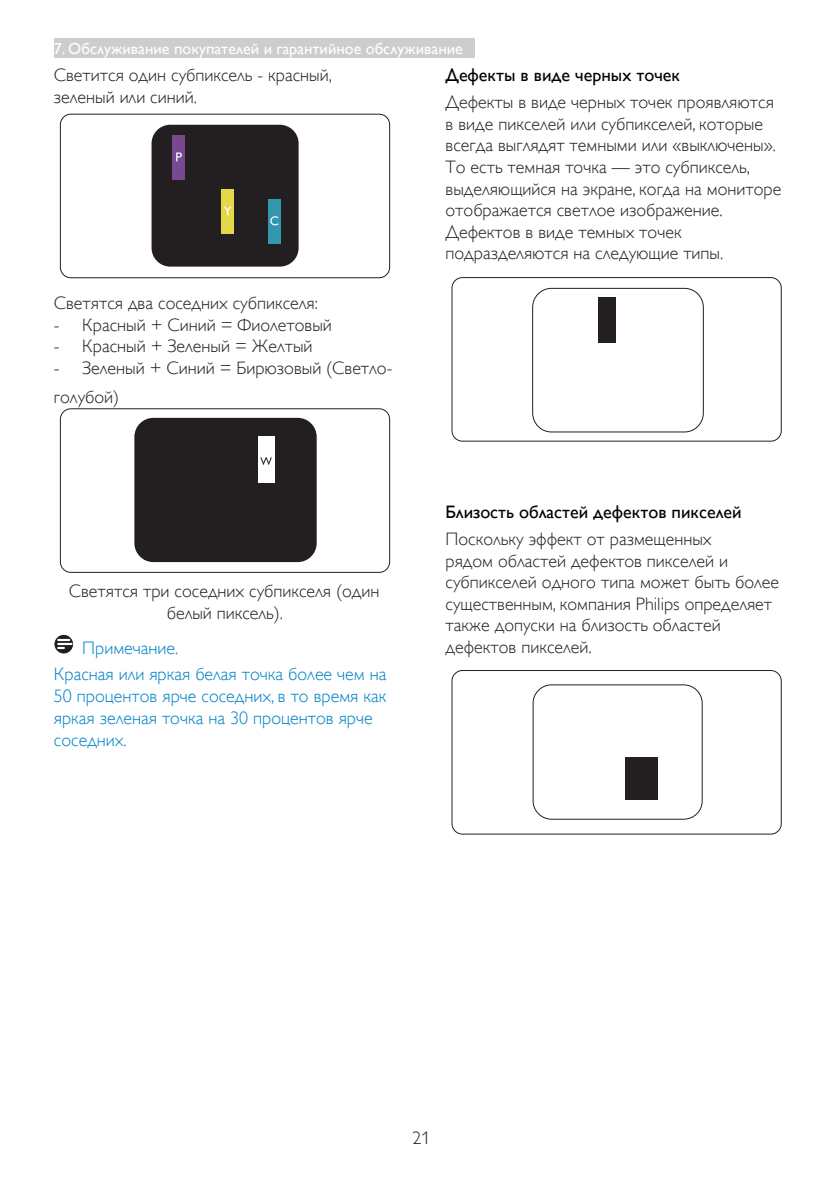
<style>
.page{position:relative;width:840px;height:1191px;background:#fff}
.page>*{position:absolute;margin:0;border:0;box-sizing:border-box;transform-origin:0 0}
.chapter-paragraph{font:18px/21.6px "Gill Sans Alt One WGL Light";color:#231f20}
.chapter-paragraph-2{font:18px/22px "Gill Sans Alt One WGL Light";color:#0082c5}
.Heading_3{font:18px "Gill Sans Alt One WGL";color:#000}
.Drawing{font:18px/22px "Gill Sans Alt One WGL Light";color:#231f20;text-align:center}
.t1{font:16px "Gill Sans Alt One WGL";color:#fff}
</style>
<div class="page">
<div style="left:54px;top:38px;width:420px;height:20px;background:#cdcdcd"></div>
<div style="left:60px;top:114px;width:329px;height:164px;border:1px solid #231f20;border-radius:11px"></div>
<div style="left:151px;top:125px;width:147px;height:142px;background:#231f20;border-radius:19px"></div>
<div style="left:172px;top:135px;width:13px;height:45px;background:#784890"></div>
<div style="left:221px;top:189px;width:13px;height:45px;background:#e3d848"></div>
<div style="left:267px;top:199px;width:13px;height:45px;background:#3297af"></div>
<svg style="left:176px;top:152px;width:6px;height:9px"></svg>
<svg style="left:224px;top:206px;width:7px;height:9px"></svg>
<svg style="left:270px;top:216px;width:8px;height:9px"></svg>
<div style="left:60px;top:408px;width:329px;height:164px;border:1px solid #231f20;border-radius:11px"></div>
<div style="left:134px;top:418px;width:182px;height:144px;background:#231f20;border-radius:19px"></div>
<div style="left:258px;top:436px;width:16px;height:47px;background:#fff"></div>
<svg style="left:260px;top:457px;width:12px;height:8px"></svg>
<svg style="left:54px;top:634px;width:20px;height:20px"></svg>
<div style="left:54px;top:634px;width:20px;height:20px;border:1px solid #fff;border-radius:50%"></div>
<svg style="left:58px;top:639px;width:13px;height:10px"></svg>
<div style="left:451px;top:277px;width:330px;height:164px;border:1px solid #231f20;border-radius:11px"></div>
<div style="left:532px;top:288px;width:171px;height:144px;border:1px solid #231f20;border-radius:19px"></div>
<div style="left:597px;top:298px;width:18px;height:45px;background:#231f20"></div>
<div style="left:451px;top:670px;width:330px;height:164px;border:1px solid #231f20;border-radius:11px"></div>
<div style="left:532px;top:684px;width:170px;height:135px;border:1px solid #231f20;border-radius:18px"></div>
<div style="left:625px;top:757px;width:33px;height:42px;background:#231f20"></div>
<p class="t1" style="left:54px;top:38px;width:410px">7. Обслуживание покупателей и гарантийное обслуживание</p>
<p class="chapter-paragraph" style="left:54px;top:64px;width:279px">Светится один субпиксель - красный, зеленый или синий.</p>
<p class="Heading_3" style="left:445px;top:62px;width:236px">Дефекты в виде черных точек</p>
<p class="chapter-paragraph" style="left:445px;top:91px;width:337px">Дефекты в виде черных точек проявляются в виде пикселей или субпикселей, которые всегда выглядят темными или «выключены».<br>То есть темная точка — это субпиксель, выделяющийся на экране, когда на мониторе отображается светлое изображение.<br>Дефектов в виде темных точек подразделяются на следующие типы.</p>
<p class="chapter-paragraph" style="left:54px;top:292px;width:265px">Светятся два соседних субпикселя:</p>
<p class="chapter-paragraph" style="left:54px;top:314px;width:279px">- Красный + Синий = Фиолетовый</p>
<p class="chapter-paragraph" style="left:54px;top:336px;width:260px">- Красный + Зеленый = Желтый</p>
<p class="chapter-paragraph" style="left:54px;top:354px;width:340px;line-height:28.8px">- Зеленый + Синий = Бирюзовый (Светло&shy;голубой)</p>
<p class="Drawing" style="left:69px;top:580px;width:312px">Светятся три соседних субпикселя (один белый пиксель).</p>
<p class="chapter-paragraph-2" style="left:82px;top:637px;width:98px">Примечание.</p>
<p class="chapter-paragraph-2" style="left:54px;top:662px;width:334px">Красная или яркая белая точка более чем на 50 процентов ярче соседних, в то время как яркая зеленая точка на 30 процентов ярче соседних.</p>
<p class="Heading_3" style="left:445px;top:499px;width:297px">Близость областей дефектов пикселей</p>
<p class="chapter-paragraph" style="left:445px;top:528px;width:335px">Поскольку эффект от размещенных<br>рядом областей дефектов пикселей и субпикселей одного типа может быть более существенным, компания Philips определяет также допуски на близость областей дефектов пикселей.</p>
<p class="chapter-paragraph" style="left:412px;top:1127px;width:19px">21</p>
</div>
